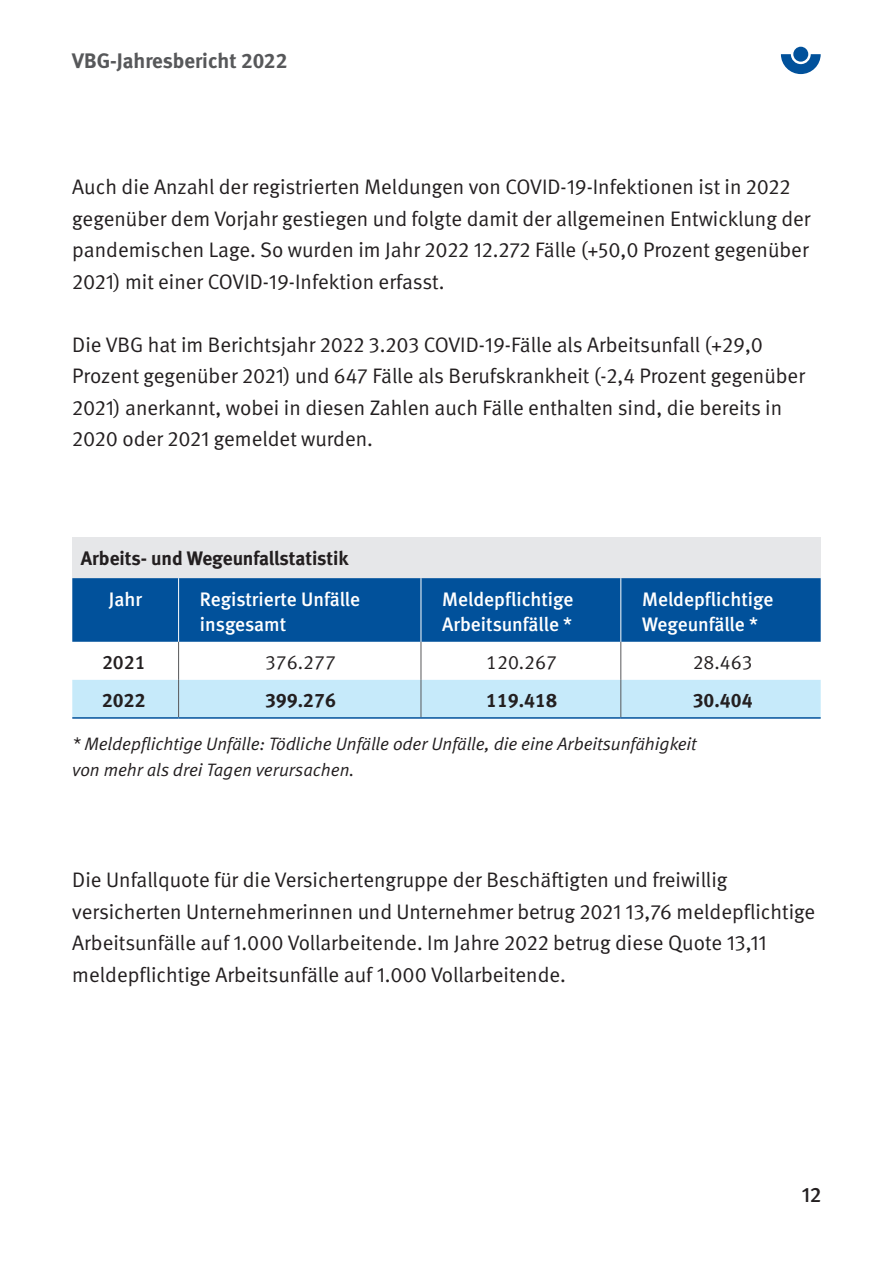
<style>
.page{position:relative;width:893px;height:1263px;background:#fff}
.page>*{position:absolute;margin:0;border:0;box-sizing:border-box;transform-origin:0 0}
.Fließtext__14pt{font:21px/31.5px "DGUV Meta";color:#231f20}
.t1{font:700 21px "DGUV Meta";color:#57585a}
.t2{font:500 21px "DGUV Meta";color:#231f20}
.Tabellenkopf{font:500 19.5px/25.5px "DGUV Meta";color:#fff}
.Tabellen_Bold{font:700 19.5px "DGUV Meta";color:#231f20}
.Tabellen_normal{font:19.5px "DGUV Meta";color:#231f20}
.Tabellen_normal-2{font:500 19.5px "DGUV Meta";color:#231f20}
.Bildunterschrift__12{font:italic 18px/25.5px "DGUV Meta";color:#231f20}
</style>
<div class="page">
<svg style="left:781px;top:54px;width:40px;height:20px"></svg>
<div style="left:793px;top:47px;width:15px;height:15px;background:#01519b;border-radius:50%"></div>
<div style="left:72px;top:537px;width:749px;height:41px;background:#e6e7e9"></div>
<div style="left:72px;top:578px;width:749px;height:64px;background:#01519b"></div>
<div style="left:72px;top:680px;width:749px;height:37px;background:#c6eafa"></div>
<hr style="left:178px;top:642px;width:1px;height:38px;background:#57585a">
<hr style="left:421px;top:642px;width:1px;height:38px;background:#57585a">
<hr style="left:620px;top:642px;width:1px;height:38px;background:#57585a">
<hr style="left:421px;top:578px;width:1px;height:64px;background:#fff">
<hr style="left:178px;top:578px;width:1px;height:64px;background:#fff">
<hr style="left:620px;top:578px;width:1px;height:64px;background:#fff">
<hr style="left:178px;top:680px;width:1px;height:37px;background:#57585a">
<hr style="left:421px;top:680px;width:1px;height:37px;background:#57585a">
<hr style="left:620px;top:680px;width:1px;height:37px;background:#57585a">
<hr style="left:72px;top:717px;width:107px;height:2px;background:#01519b">
<hr style="left:179px;top:717px;width:242px;height:2px;background:#01519b">
<hr style="left:421px;top:717px;width:200px;height:2px;background:#01519b">
<hr style="left:621px;top:717px;width:200px;height:2px;background:#01519b">
<p class="t1" style="left:72px;top:48px;width:217px">VBG-Jahresbericht 2022</p>
<p class="Fließtext__14pt" style="left:72px;top:172px;width:740px">Auch die Anzahl der registrierten Meldungen von COVID-19-Infektionen ist in 2022 gegenüber dem Vorjahr gestiegen und folgte damit der allgemeinen Entwicklung der pandemischen Lage. So wurden im Jahr 2022 12.272 Fälle (+50,0 Prozent gegenüber 2021) mit einer COVID-19-Infektion erfasst.</p>
<p class="Fließtext__14pt" style="left:72px;top:329px;width:734px">Die VBG hat im Berichtsjahr 2022 3.203 COVID-19-Fälle als Arbeitsunfall (+29,0<br>Prozent gegenüber 2021) und 647 Fälle als Berufskrankheit (-2,4 Prozent gegenüber 2021) anerkannt, wobei in diesen Zahlen auch Fälle enthalten sind, die bereits in 2020 oder 2021 gemeldet wurden.</p>
<h2 class="Tabellen_Bold" style="left:81px;top:546px;width:269px">Arbeits- und Wegeunfallstatistik</h2>
<h2 class="Tabellenkopf" style="left:109px;top:587px;width:35px">Jahr</h2>
<h2 class="Tabellenkopf" style="left:200px;top:587px;width:162px">Registrierte Unfälle insgesamt</h2>
<h2 class="Tabellenkopf" style="left:442px;top:587px;width:133px">Meldepflichtige</h2>
<h2 class="Tabellenkopf" style="left:442px;top:612px;width:131px">Arbeitsunfälle *</h2>
<h2 class="Tabellenkopf" style="left:642px;top:587px;width:133px">Meldepflichtige<br>Wegeunfälle *</h2>
<p class="Tabellen_normal-2" style="left:102px;top:651px;width:45px">2021</p>
<p class="Tabellen_normal" style="left:265px;top:651px;width:72px">376.277</p>
<p class="Tabellen_normal" style="left:486px;top:651px;width:72px">120.267</p>
<p class="Tabellen_normal" style="left:693px;top:651px;width:61px">28.463</p>
<h2 class="Tabellen_Bold" style="left:102px;top:689px;width:45px">2022</h2>
<h2 class="Tabellen_Bold" style="left:265px;top:689px;width:72px">399.276</h2>
<h2 class="Tabellen_Bold" style="left:486px;top:689px;width:72px">119.418</h2>
<h2 class="Tabellen_Bold" style="left:693px;top:689px;width:61px">30.404</h2>
<p class="Bildunterschrift__12" style="left:72px;top:732px;width:626px">* Meldepflichtige Unfälle: Tödliche Unfälle oder Unfälle, die eine Arbeitsunfähigkeit von mehr als drei Tagen verursachen.</p>
<p class="Fließtext__14pt" style="left:72px;top:865px;width:744px">Die Unfallquote für die Versichertengruppe der Beschäftigten und freiwillig versicherten Unternehmerinnen und Unternehmer betrug 2021 13,76 meldepflichtige Arbeitsunfälle auf 1.000 Vollarbeitende. Im Jahre 2022 betrug diese Quote 13,11 meldepflichtige Arbeitsunfälle auf 1.000 Vollarbeitende.</p>
<p class="t2" style="left:802px;top:1183px;width:21px">12</p>
</div>
